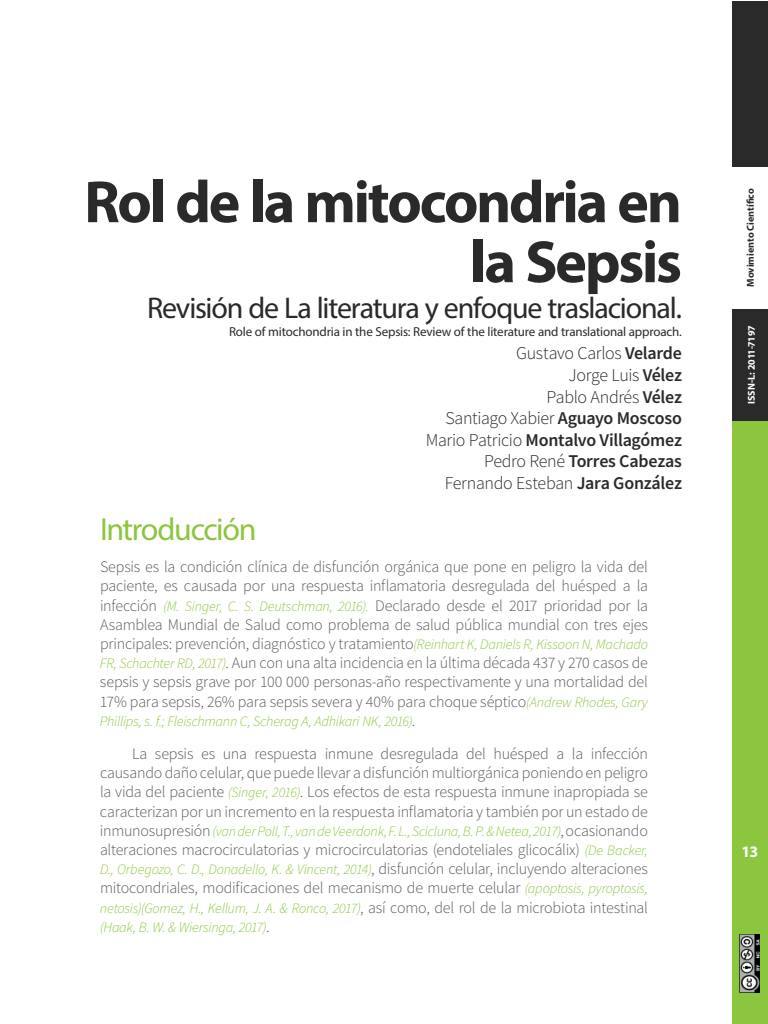
<style>
.page{position:relative;width:768px;height:1024px;background:#fff}
.page>*{position:absolute;margin:0;border:0;box-sizing:border-box;transform-origin:0 0}
.t1{font:700 60px/60px "Myriad Pro";letter-spacing:-.04em;color:#2a2a2a;text-align:right}
.t2{font:32px "Myriad Pro";letter-spacing:-.04em;color:#8cc63f}
.t3{font:30px "Myriad Pro";letter-spacing:-.04em;color:#2a2a2a}
.t4{font:300 18px/21.6px "Source Sans Pro";letter-spacing:-.02em;color:#2a2a2a;text-align:right}
.t5{font:300 16px/19.2px "Source Sans Pro";letter-spacing:-.015em;color:#5a5a5a;text-align:justify}
.t6{font:700 16px "Myriad Pro";color:#fff}
.t7{font:italic 300 14.4px/19.2px "Source Sans Pro";letter-spacing:-.02em;color:#8cc63f}
.t8{font:13px "Myriad Pro";letter-spacing:-.015em;color:#2a2a2a}
.t9{font:700 10px "Myriad Pro";color:#2a2a2a}
.t10{font:700 10px "Myriad Pro";letter-spacing:-.015em;color:#fff}
.s1{font-weight:600}
.s2{font-style:italic;font-size:14.4px;color:#8cc63f}
.s3{font-style:normal;font-size:16px;color:#5a5a5a}
</style>
<div class="page">
<div style="left:732px;top:421px;width:36px;height:603px;background:#8cc63f"></div>
<div style="left:732px;top:1px;width:36px;height:166px;background:#2a2a2a"></div>
<div style="left:732px;top:309px;width:36px;height:112px;background:#2a2a2a"></div>
<img style="left:740px;top:935px;width:20px;height:58px">
<h1 class="t1" style="left:84px;top:170px;width:599px">Rol de la mitocondria en la Sepsis</h1>
<h3 class="t3" style="left:147px;top:290px;width:536px">Revisión de La literatura y enfoque traslacional.</h3>
<p class="t8" style="left:229px;top:323px;width:454px">Role of mitochondria in the Sepsis: Review of the literature and translational approach.</p>
<p class="t4" style="left:426px;top:343px;width:258px">Gustavo Carlos <span class="s1">Velarde<br></span>Jorge Luis <span class="s1">Vélez<br></span>Pablo Andrés <span class="s1">Vélez<br></span>Santiago Xabier <span class="s1">Aguayo Moscoso<br></span>Mario Patricio <span class="s1">Montalvo Villagómez<br></span>Pedro René <span class="s1">Torres Cabezas<br></span>Fernando Esteban <span class="s1">Jara González</span></p>
<h2 class="t2" style="left:100px;top:510px;width:158px">Introducción</h2>
<p class="t5" style="left:100px;top:557px;width:550px">Sepsis es la condición clínica de disfunción orgánica que pone en peligro la vida del paciente, es causada por una respuesta inflamatoria desregulada del huésped a la infección <span class="s2">(M. Singer, C. S. Deutschman, 2016).</span> Declarado desde el 2017 prioridad por la Asamblea Mundial de Salud como problema de salud pública mundial con tres ejes principales: prevención, diagnóstico y tratamiento<span class="s2">(Reinhart K, Daniels R, Kissoon N, Machado FR, Schachter RD, 2017)</span>. Aun con una alta incidencia en la última década 437 y 270 casos de sepsis y sepsis grave por 100 000 personas-año respectivamente y una mortalidad del 17% para sepsis, 26% para sepsis severa y 40% para choque séptico<span class="s2">(Andrew Rhodes, Gary</span></p>
<p class="t7" style="left:100px;top:711px;width:317px">Phillips, s. f.; Fleischmann C, Scherag A, Adhikari NK, 2016)<span class="s3">.</span></p>
<p class="t5" style="left:100px;top:744px;width:550px;text-indent:32px">La sepsis es una respuesta inmune desregulada del huésped a la infección causando daño celular, que puede llevar a disfunción multiorgánica poniendo en peligro la vida del paciente <span class="s2">(Singer, 2016)</span>. Los efectos de esta respuesta inmune inapropiada se caracterizan por un incremento en la respuesta inflamatoria y también por un estado de</p>
<p class="t7" style="left:100px;top:821px;width:549px"><span class="s3">inmunosupresión</span> (van der Poll, T., van de Veerdonk, F. L., Scicluna, B. P. &amp; Netea, 2017)<span class="s3">, ocasionando</span></p>
<p class="t5" style="left:100px;top:840px;width:550px">alteraciones macrocirculatorias y microcirculatorias (endoteliales glicocálix) <span class="s2">(De Backer,</span></p>
<p class="t7" style="left:100px;top:860px;width:549px">D., Orbegozo, C. D., Donadello, K. &amp; Vincent, 2014)<span class="s3">, disfunción celular, incluyendo alteraciones</span></p>
<p class="t5" style="left:100px;top:879px;width:550px">mitocondriales, modificaciones del mecanismo de muerte celular <span class="s2">(apoptosis, pyroptosis,</span></p>
<p class="t7" style="left:100px;top:898px;width:549px">netosis)(Gomez, H., Kellum, J. A. &amp; Ronco, 2017)<span class="s3">, así como, del rol de la microbiota intestinal </span>(Haak, B. W. &amp; Wiersinga, 2017)<span class="s3">.</span></p>
<p class="t9" style="left:744px;top:287px;width:100px;rotate:-90deg">Movimiento Científico</p>
<p class="t10" style="left:745px;top:404px;width:80px;rotate:-90deg">ISSN-L: 2011-7197</p>
<p class="t6" style="left:741px;top:841px;width:19px">13</p>
</div>
